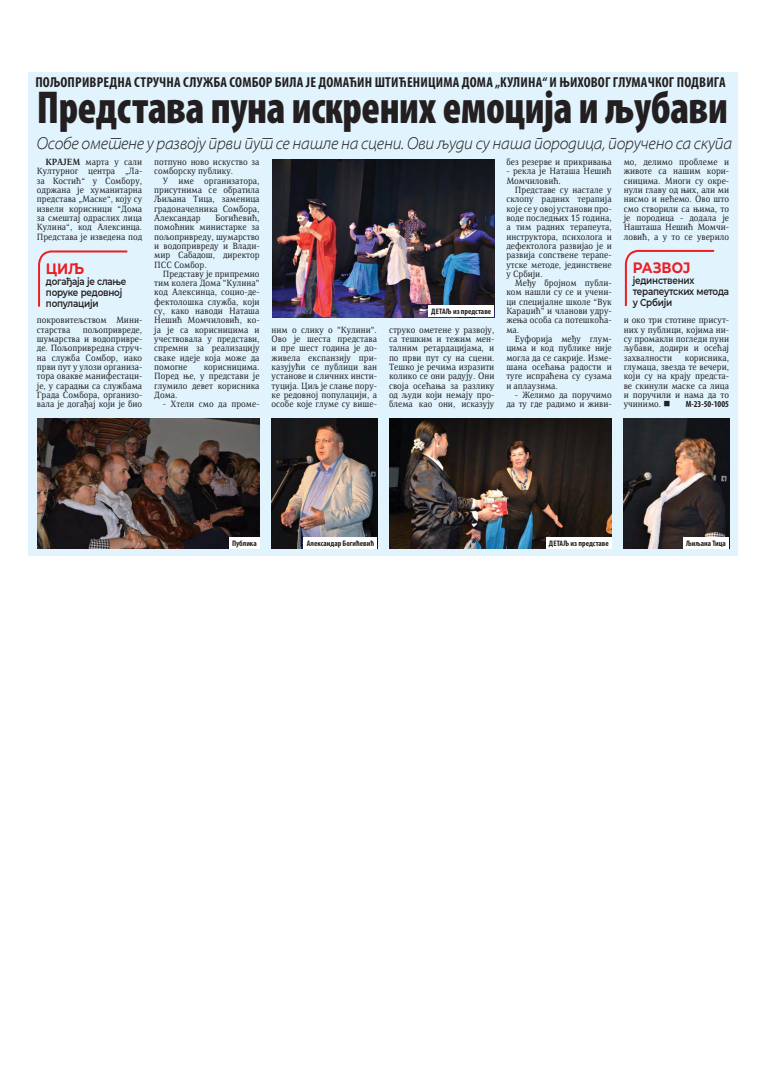
<style>
.page{position:relative;width:766px;height:1069px;background:#fff}
.page>*{position:absolute;margin:0;border:0;box-sizing:border-box;transform-origin:0 0}
.t1{font:900 condensed 46.3px "Myriad Pro";letter-spacing:-.01em;color:#231f20;scale:.9 1}
.t2{font:italic 17.4px "Novostipodnaslov";letter-spacing:-.015em;color:#231f20}
.t3{font:700 15px "Montserrat";color:#ed1d24;scale:.9 1}
.t4{font:700 14.4px "Novostinadnaslov";letter-spacing:.015em;color:#231f20}
.t5{font:600 10px/11px "Montserrat";letter-spacing:-.025em;color:#231f20;scale:.88 1}
.t6{font:9.3px/9.3px "Resavska BG";color:#231f20;text-align:justify;scale:.95 1}
.t7{font:700 condensed 9px "Myriad Pro";color:#231f20}
.t8{font:700 condensed 8px "Myriad Pro";color:#231f20}
.s1{font-weight:700}
</style>
<div class="page">
<div style="left:28px;top:72px;width:709px;height:483px;background:#e1f4fd"></div>
<svg style="left:38px;top:250px;width:90px;height:57px"></svg>
<svg style="left:624px;top:249px;width:91px;height:58px"></svg>
<img style="left:272px;top:160px;width:222px;height:157px">
<img style="left:272px;top:418px;width:105px;height:130px">
<img style="left:623px;top:418px;width:106px;height:130px">
<img style="left:37px;top:418px;width:223px;height:130px">
<img style="left:389px;top:418px;width:222px;height:130px">
<div style="left:428px;top:305px;width:66px;height:12px;background:#fff"></div>
<div style="left:546px;top:536px;width:65px;height:12px;background:#fff"></div>
<div style="left:683px;top:536px;width:45px;height:12px;background:#fff"></div>
<div style="left:304px;top:536px;width:73px;height:12px;background:#fff"></div>
<div style="left:229px;top:536px;width:30px;height:12px;background:#fff"></div>
<h3 class="t4" style="left:35px;top:74px;width:691px">ПОЉОПРИВРЕДНА СТРУЧНА СЛУЖБА СОМБОР БИЛА ЈЕ ДОМАЋИН ШТИЋЕНИЦИМА ДОМА „КУЛИНА“ И ЊИХОВОГ ГЛУМАЧКОГ ПОДВИГА</h3>
<h1 class="t1" style="left:37px;top:78px;width:769px">Представа пуна искрених емоција и љубави</h1>
<h2 class="t2" style="left:37px;top:132px;width:696px">Особе ометене у развоју први пут се нашле на сцени. Ови људи су наша породица, поручено са скупа</h2>
<p class="t6" style="left:37px;top:157px;width:112px;text-indent:9px"><span class="s1">КРАЈЕМ</span> марта у сали Културног центра „Ла&shy;за Костић“ у Сомбору, одржана је хуманитарна представа „Маске“, коју су извели корисници “Дома за смештај одраслих лица Кулина“, код Алексинца.<br>Представа је изведена под</p>
<h3 class="t3" style="left:46px;top:257px;width:44px">ЦИЉ</h3>
<p class="t5" style="left:46px;top:275px;width:93px">догађаја је слање поруке редовној популацији</p>
<p class="t6" style="left:37px;top:315px;width:112px">покровитељством Мини&shy;старства</p>
<p class="t6" style="left:37px;top:325px;width:112px;text-indent:46px">пољопривреде, шумарства и водопривре&shy;де. Пољопривредна струч&shy;на служба Сомбор, иако први пут у улози организа&shy;тора овакве манифестаци&shy;је, у сарадњи са службама Града Сомбора, организо&shy;вала је догађај који је био</p>
<p class="t6" style="left:154px;top:157px;width:112px">потпуно ново искуство за сомборску публику.</p>
<p class="t6" style="left:154px;top:176px;width:112px;text-indent:9px">У име организатора, присутнима се обратила Љиљана Тица, заменица градоначелника Сомбора, Александар</p>
<p class="t6" style="left:154px;top:213px;width:112px;text-indent:61px">Богићевић, помоћник министарке за пољопривреду, шумарство и водопривреду и Влади&shy;мир Сабадош, директор ПСС Сомбор.</p>
<p class="t6" style="left:154px;top:269px;width:112px;text-indent:9px">Представу је припремио тим колега Дома "Кулина" код Алексинца, социо-де&shy;фектолошка служба, који су, како наводи Наташа Нешић Момчиловић, ко&shy;ја је са корисницима и учествовала у представи, спремни за реализацију сваке идеје која може да помогне</p>
<p class="t6" style="left:154px;top:362px;width:112px;text-indent:49px">корисницима.<br>Поред ње, у представи је глумило девет корисника Дома.</p>
<p class="t6" style="left:163px;top:399px;width:103px">- Хтели смо да проме-</p>
<p class="t8" style="left:431px;top:306px;width:61px">ДЕТАЉ из представе</p>
<p class="t6" style="left:271px;top:325px;width:112px">ним о слику о "Кулини".<br>Ово је шеста представа и пре шест година је до&shy;живела експанзију при&shy;казујући се публици ван установе и сличних инсти&shy;туција. Циљ је слање пору&shy;ке редовној популацији, а особе које глуме су више-</p>
<p class="t6" style="left:389px;top:325px;width:112px">струко ометене у развоју, са тешким и тежим мен&shy;талним ретардацијама, и по први пут су на сцени.<br>Тешко је речима изразити колико се они радују. Они своја осећања за разлику од људи који немају про&shy;блема као они, исказују</p>
<p class="t6" style="left:506px;top:157px;width:112px">без резерве и прикривања</p>
<p class="t6" style="left:506px;top:167px;width:112px">- рекла је Наташа Нешић<br>Момчиловић.</p>
<p class="t6" style="left:506px;top:185px;width:112px;text-indent:9px">Представе су настале у склопу радних терапија које се у овој установи про&shy;воде последњих 15 година, а тим радних терапеута, инструктора, психолога и дефектолога развијао је и развија сопствене терапе&shy;утске методе, јединствене у Србији.</p>
<p class="t6" style="left:506px;top:278px;width:112px;text-indent:9px">Међу бројном публи&shy;ком нашли су се и учени&shy;ци специјалне школе “Вук Караџић” и чланови удру&shy;жења особа са потешкоћа&shy;ма.</p>
<p class="t6" style="left:506px;top:334px;width:112px;text-indent:9px">Еуфорија међу глум&shy;цима и код публике није могла да се сакрије. Изме&shy;шана осећања радости и туге испраћена су сузама и аплаузима.</p>
<p class="t6" style="left:506px;top:390px;width:112px;text-align:right">- Желимо да поручимо да ту где радимо и живи-</p>
<p class="t6" style="left:623px;top:157px;width:112px">мо, делимо проблеме и животе са нашим кори&shy;сницима. Многи су окре&shy;нули главу од њих, али ми нисмо и нећемо. Ово што смо створили са њима, то је породица - додала је Нашташа Нешић Момчи&shy;ловић, а у то се уверило</p>
<h3 class="t3" style="left:632px;top:257px;width:66px">РАЗВОЈ</h3>
<p class="t5" style="left:632px;top:274px;width:111px">јединствених терапеутских метода у Србији</p>
<p class="t6" style="left:623px;top:315px;width:112px">и око три стотине присут&shy;них у публици, којима ни&shy;су промакли погледи пуни љубави, додири и осећај захвалности</p>
<p class="t6" style="left:623px;top:353px;width:112px;text-indent:61px">корисника, глумаца, звезда те вечери, који су на крају предста&shy;ве скинули маске са лица и поручили и нама да то учинимо. ■</p>
<p class="t7" style="left:685px;top:398px;width:45px">М-23-50-1005</p>
<p class="t8" style="left:232px;top:538px;width:26px">Публика</p>
<p class="t8" style="left:306px;top:538px;width:69px">Александар Богићевић</p>
<p class="t8" style="left:548px;top:538px;width:61px">ДЕТАЉ из представе</p>
<p class="t8" style="left:686px;top:538px;width:41px">Љиљана Тица</p>
</div>
